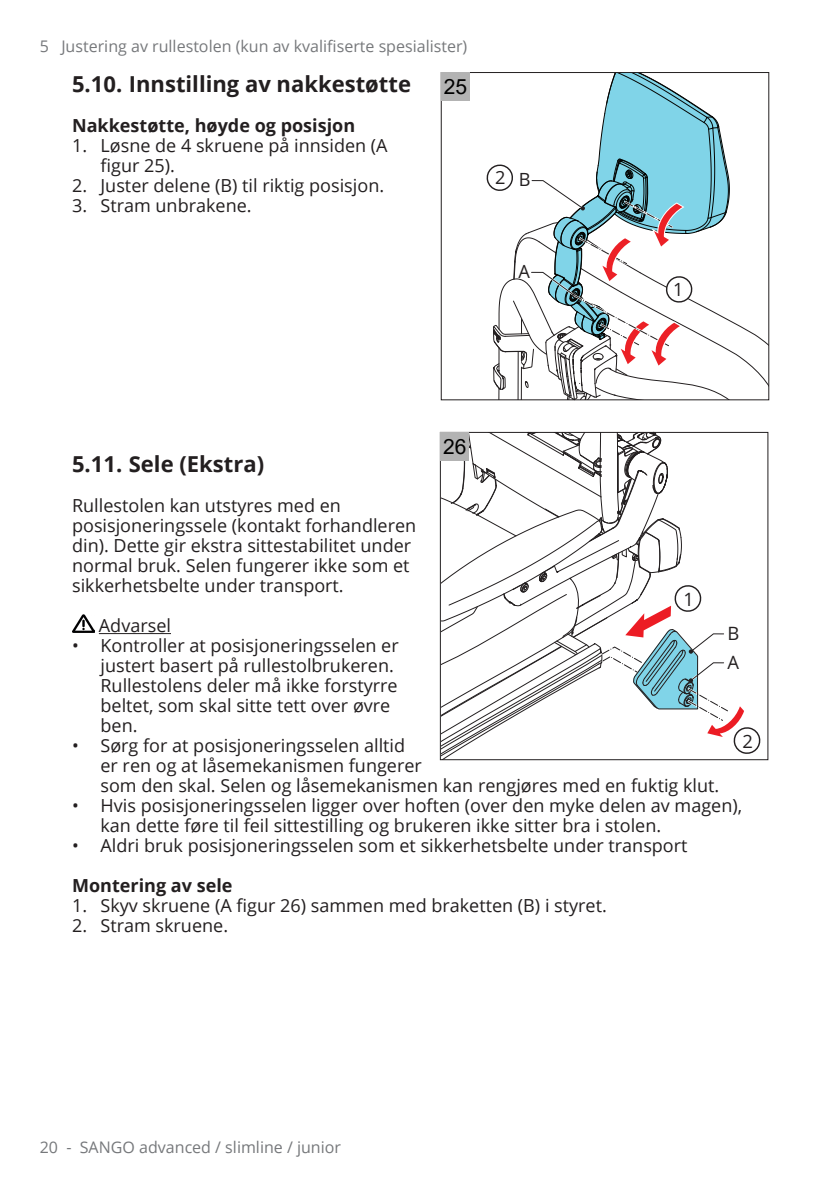
<style>
.page{position:relative;width:840px;height:1191px;background:#fff}
.page>*{position:absolute;margin:0;border:0;box-sizing:border-box;transform-origin:0 0}
.t1{font:700 22px "Open Sans";color:#231f20}
.t2{font:21px "Arial";color:#000}
.t3{font:18.4px "Open Sans";color:#231f20}
.t4{font:18.2px "Open Sans";color:#231f20}
.t5{font:18px/20px "Open Sans";color:#231f20}
.t6{font:700 18px "Open Sans";color:#231f20}
.t7{font:16px "Open Sans";color:#76787b}
</style>
<div class="page">
<hr style="left:99px;top:633px;width:72px;height:1px;background:#231f20">
<img style="left:72px;top:614px;width:22px;height:18px">
<svg style="left:441px;top:74px;width:327px;height:685px"></svg>
<div style="left:441px;top:72px;width:327px;height:328px;border:1px solid #231f20"></div>
<div style="left:440px;top:432px;width:28px;height:29px;background:#b3b3b3"></div>
<div style="left:441px;top:73px;width:28px;height:28px;background:#b3b3b3"></div>
<p class="t7" style="left:40px;top:35px;width:429px">5 Justering av rullestolen (kun av kvalifiserte spesialister)</p>
<p class="t1" style="left:72px;top:68px;width:340px">5.10. Innstilling av nakkestøtte</p>
<p class="t6" style="left:72px;top:113px;width:284px">Nakkestøtte, høyde og posisjon</p>
<p class="t5" style="left:100px;top:135px;width:288px;text-indent:-28px">1. Løsne de 4 skruene på innsiden (A figur 25).</p>
<p class="t5" style="left:72px;top:175px;width:313px">2. Juster delene (B) til riktig posisjon.</p>
<p class="t5" style="left:72px;top:195px;width:181px">3. Stram unbrakene.</p>
<p class="t2" style="left:443px;top:72px;width:25px">25</p>
<p class="t4" style="left:495px;top:165px;width:12px">2</p>
<p class="t4" style="left:518px;top:167px;width:13px">B</p>
<p class="t4" style="left:518px;top:259px;width:13px">A</p>
<p class="t4" style="left:672px;top:276px;width:12px">1</p>
<p class="t2" style="left:443px;top:432px;width:25px">26</p>
<p class="t1" style="left:72px;top:448px;width:193px">5.11. Sele (Ekstra)</p>
<p class="t5" style="left:72px;top:495px;width:345px">Rullestolen kan utstyres med en posisjoneringssele (kontakt forhandleren din). Dette gir ekstra sittestabilitet under normal bruk. Selen fungerer ikke som et sikkerhetsbelte under transport.</p>
<p class="t5" style="left:99px;top:615px;width:74px">Advarsel</p>
<p class="t5" style="left:100px;top:635px;width:299px;text-indent:-28px">• Kontroller at posisjoneringsselen er justert basert på rullestolbrukeren.<br>Rullestolens deler må ikke forstyrre beltet, som skal sitte tett over øvre ben.</p>
<p class="t5" style="left:100px;top:735px;width:620px;text-indent:-28px">• Sørg for at posisjoneringsselen alltid<br>er ren og at låsemekanismen fungerer<br>som den skal. Selen og låsemekanismen kan rengjøres med en fuktig klut.</p>
<p class="t5" style="left:100px;top:795px;width:642px;text-indent:-28px">• Hvis posisjoneringsselen ligger over hoften (over den myke delen av magen), kan dette føre til feil sittestilling og brukeren ikke sitter bra i stolen.</p>
<p class="t5" style="left:72px;top:835px;width:616px">• Aldri bruk posisjoneringsselen som et sikkerhetsbelte under transport</p>
<p class="t6" style="left:72px;top:873px;width:162px">Montering av sele</p>
<p class="t5" style="left:72px;top:895px;width:536px">1. Skyv skruene (A figur 26) sammen med braketten (B) i styret.</p>
<p class="t5" style="left:72px;top:915px;width:157px">2. Stram skruene.</p>
<p class="t3" style="left:683px;top:586px;width:12px">1</p>
<p class="t3" style="left:727px;top:621px;width:13px">B</p>
<p class="t3" style="left:727px;top:650px;width:13px">A</p>
<p class="t3" style="left:742px;top:728px;width:12px">2</p>
<p class="t7" style="left:40px;top:1136px;width:303px">20 - SANGO advanced / slimline / junior</p>
</div>
